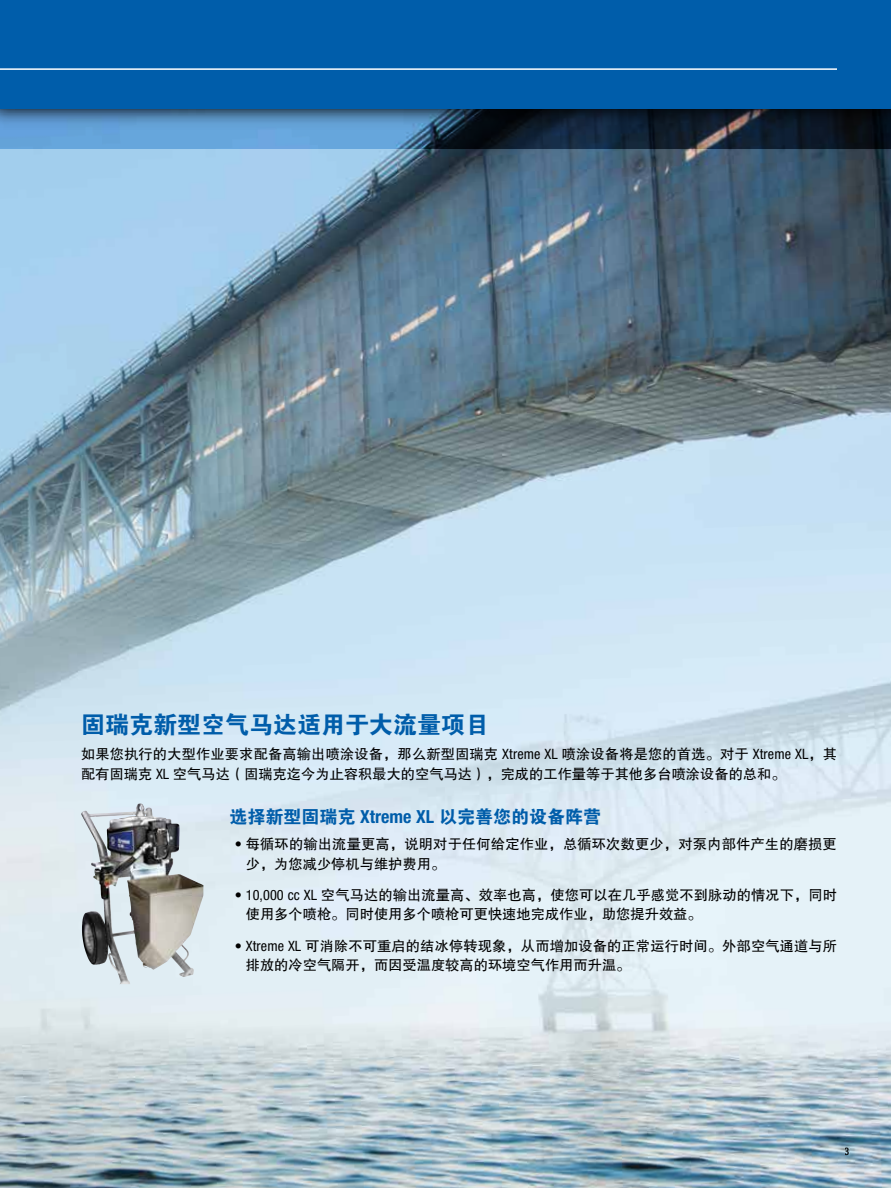
<style>
.page{position:relative;width:891px;height:1188px;background:#fff}
.page>*{position:absolute;margin:0;border:0;box-sizing:border-box;transform-origin:0 0}
.t1{font:24px "FZDHTJW GB1 0";color:#005daa}
.t2{font:18px "FZDHTJW GB1 0";color:#005daa}
.t3{font:14.25px/19.5px "FZHTJW GB1 0";letter-spacing:.005em;color:#000}
.t4{font:500 condensed 10.5px "Helvetica Neue LT Std";color:#000}
.s1{font-family:"Helvetica Neue LT Std";font-stretch:condensed}
.s2{font-family:"Helvetica Neue LT Std";font-weight:700;font-stretch:condensed}
</style>
<div class="page">
<img style="left:0;top:149px;width:891px;height:1039px">
<img style="left:0;top:109px;width:891px;height:40px">
<div style="left:0;top:0;width:891px;height:109px;background:#005daa"></div>
<hr style="left:0;top:68px;width:837px;height:2px;background:#fff">
<img style="left:81px;top:804px;width:58px;height:74px">
<h1 class="t1" style="left:81px;top:711px;width:409px">固瑞克新型空气马达适用于大流量项目</h1>
<p class="t3" style="left:81px;top:745px;width:758px">如果您执行的大型作业要求配备高输出喷涂设备，那么新型固瑞克 <span class="s1">Xtreme XL</span> 喷涂设备将是您的首选。对于 <span class="s1">Xtreme XL</span>，其配有固瑞克 <span class="s1">XL</span> 空气马达（固瑞克迄今为止容积最大的空气马达），完成的工作量等于其他多台喷涂设备的总和。</p>
<p class="t2" style="left:230px;top:807px;width:373px">选择新型固瑞克 <span class="s2">Xtreme XL</span> 以完善您的设备阵营</p>
<p class="t3" style="left:246px;top:835px;width:593px;text-indent:-11px"><span class="s1">•</span> 每循环的输出流量更高，说明对于任何给定作业，总循环次数更少，对泵内部件产生的磨损更少，为您减少停机与维护费用。</p>
<p class="t3" style="left:246px;top:885px;width:593px;text-indent:-11px"><span class="s1">• 10,000 cc XL</span> 空气马达的输出流量高、效率也高，使您可以在几乎感觉不到脉动的情况下，同时使用多个喷枪。同时使用多个喷枪可更快速地完成作业，助您提升效益。</p>
<p class="t3" style="left:246px;top:936px;width:593px;text-indent:-11px"><span class="s1">• Xtreme XL</span> 可消除不可重启的结冰停转现象，从而增加设备的正常运行时间。外部空气通道与所排放的冷空气隔开，而因受温度较高的环境空气作用而升温。</p>
<p class="t4" style="left:845px;top:1145px;width:7px">3</p>
</div>
